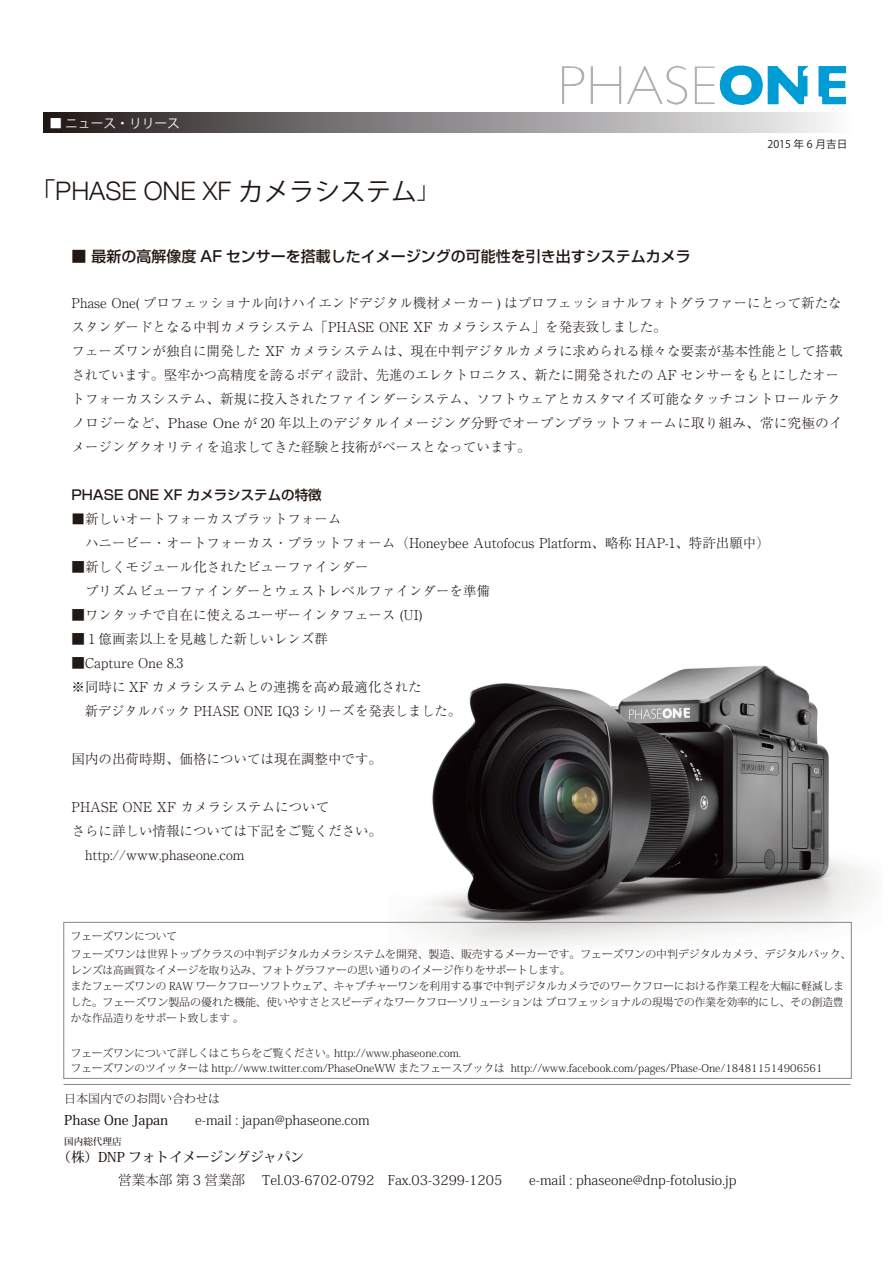
<style>
.page{position:relative;width:893px;height:1263px;background:#fff}
.page>*{position:absolute;margin:0;border:0;box-sizing:border-box;transform-origin:0 0}
.t1{font:300 25.5px "Helvetica Neue";color:#211713}
.t2{font:500 15px "Shin Go Pr 6 N";color:#211713}
.t3{font:300 13.5px/24px "Ryumin Pro";color:#211713}
.t4{font:300 13.5px "Koz Min Pr 6 N";color:#211713}
.t5{font:500 13.5px "Shin Go Pr 6 N";color:#211713}
.t6{font:500 13.5px "Koz Min Pr 6 N";color:#211713}
.t7{font:12.75px "Koz Go Pro";color:#fff}
.t8{font:300 12px "Koz Min Pr 6 N";color:#211713}
.t9{font:300 10.65px/15.9px "Koz Min Pr 6 N";color:#211713}
.t10{font:10.65px "Koz Go Pro";color:#211713}
.t11{font:500 9.6px "Koz Min Pr 6 N";color:#211713}
.s1{font-family:"Koz Go Pro";font-weight:400}
.s2{font-family:"Koz Go Pr 6 N";font-weight:400}
.s3{font-family:"Koz Go Pro";font-weight:400;font-size:21.3px}
.s4{font-weight:500}
</style>
<div class="page">
<img style="left:388px;top:665px;width:484px;height:284px">
<div style="left:44px;top:113px;width:806px;height:20px;background:linear-gradient(to right,#251d1d,#f6f7f8)"></div>
<div style="left:63px;top:922px;width:789px;height:157px;border:1px solid #85868a"></div>
<hr style="left:64px;top:1084px;width:787px;height:1px;background:#85868a">
<img style="left:666px;top:66px;width:97px;height:39px">
<p class="t7" style="left:49px;top:115px;width:132px">■ ニュース・リリース</p>
<h1 class="t1" style="left:30px;top:171px;width:410px"><span class="s1">「</span>PHASE ONE XF <span class="s2">カメラシステム</span><span class="s3">」</span></h1>
<p class="t10" style="left:767px;top:137px;width:81px">2015 年 6 月吉日</p>
<p class="t2" style="left:72px;top:243px;width:621px">■ 最新の高解像度 AF センサーを搭載したイメージングの可能性を引き出すシステムカメラ</p>
<p class="t3" style="left:72px;top:290px;width:773px">Phase One( プロフェッショナル向けハイエンドデジタル機材メーカー ) はプロフェッショナルフォトグラファーにとって新たなスタンダードとなる中判カメラシステム「PHASE ONE XF カメラシステム」を発表致しました。<br>フェーズワンが独自に開発した XF カメラシステムは、現在中判デジタルカメラに求められる様々な要素が基本性能として搭載されています。堅牢かつ高精度を誇るボディ設計、先進のエレクトロニクス、新たに開発されたの AF センサーをもとにしたオートフォーカスシステム、新規に投入されたファインダーシステム、ソフトウェアとカスタマイズ可能なタッチコントロールテクノロジーなど、Phase One が 20 年以上のデジタルイメージング分野でオープンプラットフォームに取り組み、常に究極のイメージングクオリティを追求してきた経験と技術がベースとなっています。</p>
<p class="t5" style="left:72px;top:484px;width:252px">PHASE ONE XF カメラシステムの特徴</p>
<p class="t3" style="left:72px;top:506px;width:700px"><span class="s2">■</span>新しいオートフォーカスプラットフォーム<br>　ハニービー・オートフォーカス・プラットフォーム（Honeybee Autofocus Platform、略称 HAP-1、特許出願中）</p>
<p class="t3" style="left:72px;top:554px;width:420px">■新しくモジュール化されたビューファインダー<br>　プリズムビューファインダーとウェストレベルファインダーを準備</p>
<p class="t3" style="left:72px;top:602px;width:352px">■ワンタッチで自在に使えるユーザーインタフェース (UI)</p>
<p class="t3" style="left:72px;top:626px;width:258px">■１億画素以上を見越した新しいレンズ群</p>
<p class="t3" style="left:72px;top:650px;width:391px">■Capture One 8.3<br>※同時に XF カメラシステムとの連携を高め最適化された<br>　新デジタルバック PHASE ONE IQ3 シリーズを発表しました。</p>
<p class="t3" style="left:72px;top:746px;width:312px">国内の出荷時期、価格については現在調整中です。</p>
<p class="t3" style="left:72px;top:794px;width:312px">PHASE ONE XF カメラシステムについて<br>さらに詳しい情報については下記をご覧ください。　http://www.phaseone.com</p>
<p class="t9" style="left:71px;top:927px;width:782px;line-height:18.6px">フェーズワンについて<br>フェーズワンは世界トップクラスの中判デジタルカメラシステムを開発、製造、販売するメーカーです。フェーズワンの中判デジタルカメラ、デジタルバック、</p>
<p class="t9" style="left:71px;top:963px;width:775px">レンズは高画質なイメージを取り込み、フォトグラファーの思い通りのイメージ作りをサポートします。<br>またフェーズワンの RAW ワークフローソフトウェア、キャプチャーワンを利用する事で中判デジタルカメラでのワークフローにおける作業工程を大幅に軽減しました。フェーズワン製品の優れた機能、使いやすさとスピーディなワークフローソリューションは プロフェッショナルの現場での作業を効率的にし、その創造豊かな作品造りをサポート致します 。</p>
<p class="t9" style="left:71px;top:1046px;width:767px;line-height:14.9px">フェーズワンについて詳しくはこちらをご覧ください。http://www.phaseone.com.<br>フェーズワンのツイッターは http://www.twitter.com/PhaseOneWW またフェースブックは http://www.facebook.com/pages/Phase-One/184811514906561 　</p>
<p class="t8" style="left:64px;top:1092px;width:157px">日本国内でのお問い合わせは</p>
<p class="t4" style="left:64px;top:1113px;width:307px"><span class="s4">Phase One Japan</span>　　e-mail : japan@phaseone.com</p>
<p class="t11" style="left:64px;top:1136px;width:59px">国内総代理店</p>
<p class="t6" style="left:58px;top:1149px;width:248px">（株）DNP フォトイメージングジャパン</p>
<p class="t4" style="left:64px;top:1173px;width:687px">　　　　営業本部 第 3 営業部 　Tel.03-6702-0792　Fax.03-3299-1205　　e-mail : phaseone@dnp-fotolusio.jp　</p>
</div>
